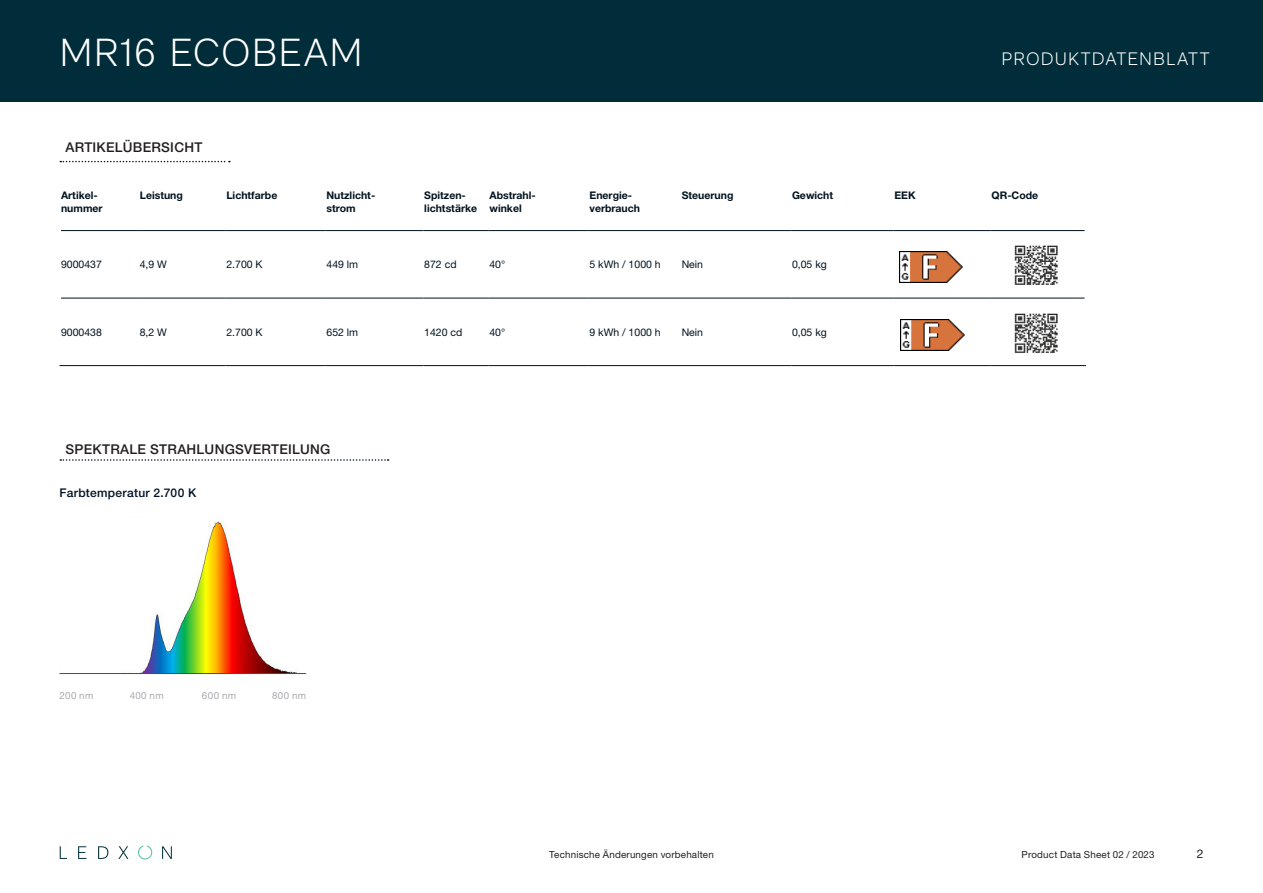
<style>
.page{position:relative;width:1263px;height:893px;background:#fff}
.page>*{position:absolute;margin:0;border:0;box-sizing:border-box;transform-origin:0 0}
.t1{font:300 39px "RM Neue";letter-spacing:.025em;color:#fff}
.t2{font:300 18px "RM Neue";letter-spacing:.06em;color:#fff}
.t3{font:500 13.5px "Helvetica Neue LT Std";letter-spacing:.02em;color:#231f20}
.Fließtext___copy_tex{font:500 12px "Helvetica Neue LT Std";letter-spacing:.025em;color:#001123}
.t4{font:12px "Helvetica Neue LT Std";color:#231f20}
.t5{font:700 10.5px/12.6px "Helvetica Neue LT Std";color:#00121e}
.t6{font:10.5px "Helvetica Neue LT Std";color:#00121e}
.t7{font:9.75px "Helvetica Neue LT Std";letter-spacing:.02em;color:#231f20}
.Randinfo___note_DE{font:9.75px "Helvetica Neue LT Std";letter-spacing:.035em;color:#a8a9ad}
</style>
<div class="page">
<div style="left:0;top:0;width:1263px;height:102px;background:#002d39"></div>
<svg style="left:60px;top:846px;width:7px;height:13px"></svg>
<svg style="left:78px;top:846px;width:8px;height:13px"></svg>
<svg style="left:98px;top:846px;width:10px;height:13px"></svg>
<svg style="left:118px;top:846px;width:10px;height:13px"></svg>
<svg style="left:162px;top:846px;width:10px;height:13px"></svg>
<svg style="left:138px;top:845px;width:14px;height:14px"></svg>
<svg style="left:60px;top:161px;width:170px;height:1px"></svg>
<hr style="left:61px;top:230px;width:78px;height:1px;background:#00121e">
<hr style="left:139px;top:230px;width:87px;height:1px;background:#00121e">
<hr style="left:226px;top:230px;width:100px;height:1px;background:#00121e">
<hr style="left:326px;top:230px;width:98px;height:1px;background:#00121e">
<hr style="left:424px;top:230px;width:65px;height:1px;background:#00121e">
<hr style="left:489px;top:230px;width:100px;height:1px;background:#00121e">
<hr style="left:589px;top:230px;width:92px;height:1px;background:#00121e">
<hr style="left:681px;top:230px;width:110px;height:1px;background:#00121e">
<hr style="left:791px;top:230px;width:103px;height:1px;background:#00121e">
<hr style="left:894px;top:230px;width:97px;height:1px;background:#00121e">
<hr style="left:991px;top:230px;width:93px;height:1px;background:#00121e">
<hr style="left:61px;top:298px;width:78px;height:1px;background:#00121e">
<hr style="left:139px;top:298px;width:87px;height:1px;background:#00121e">
<hr style="left:226px;top:298px;width:100px;height:1px;background:#00121e">
<hr style="left:326px;top:298px;width:98px;height:1px;background:#00121e">
<hr style="left:424px;top:298px;width:65px;height:1px;background:#00121e">
<hr style="left:489px;top:298px;width:100px;height:1px;background:#00121e">
<hr style="left:589px;top:298px;width:92px;height:1px;background:#00121e">
<hr style="left:681px;top:298px;width:110px;height:1px;background:#00121e">
<hr style="left:791px;top:298px;width:103px;height:1px;background:#00121e">
<hr style="left:894px;top:298px;width:97px;height:1px;background:#00121e">
<hr style="left:991px;top:298px;width:93px;height:1px;background:#00121e">
<hr style="left:60px;top:365px;width:79px;height:1px;background:#00121e">
<hr style="left:139px;top:365px;width:87px;height:1px;background:#00121e">
<hr style="left:226px;top:365px;width:100px;height:1px;background:#00121e">
<hr style="left:326px;top:365px;width:98px;height:1px;background:#00121e">
<hr style="left:424px;top:365px;width:65px;height:1px;background:#00121e">
<hr style="left:489px;top:365px;width:100px;height:1px;background:#00121e">
<hr style="left:589px;top:365px;width:92px;height:1px;background:#00121e">
<hr style="left:681px;top:365px;width:110px;height:1px;background:#00121e">
<hr style="left:791px;top:365px;width:103px;height:1px;background:#00121e">
<hr style="left:894px;top:365px;width:97px;height:1px;background:#00121e">
<hr style="left:991px;top:365px;width:95px;height:1px;background:#00121e">
<svg style="left:60px;top:459px;width:329px;height:2px"></svg>
<img style="left:123px;top:521px;width:174px;height:152px">
<hr style="left:60px;top:673px;width:246px;height:1px;background:#4b4c4d">
<img style="left:1014px;top:245px;width:44px;height:40px">
<img style="left:1014px;top:313px;width:44px;height:40px">
<img style="left:899px;top:251px;width:64px;height:31px">
<img style="left:901px;top:320px;width:63px;height:31px">
<h1 class="t1" style="left:60px;top:29px;width:305px">MR16 ECOBEAM</h1>
<h2 class="t2" style="left:1002px;top:48px;width:209px">PRODUKTDATENBLATT</h2>
<p class="t3" style="left:66px;top:139px;width:138px">ARTIKELÜBERSICHT</p>
<p class="t5" style="left:61px;top:189px;width:43px">Artikel&shy;nummer</p>
<p class="t5" style="left:140px;top:189px;width:45px">Leistung</p>
<p class="t5" style="left:226px;top:189px;width:52px">Lichtfarbe</p>
<p class="t5" style="left:326px;top:189px;width:50px">Nutzlicht&shy;strom</p>
<p class="t5" style="left:424px;top:189px;width:54px">Spitzen&shy;lichtstärke</p>
<p class="t5" style="left:489px;top:189px;width:48px">Abstrahl&shy;winkel</p>
<p class="t5" style="left:589px;top:189px;width:52px">Energie&shy;verbrauch</p>
<p class="t5" style="left:682px;top:189px;width:53px">Steuerung</p>
<p class="t5" style="left:792px;top:189px;width:43px">Gewicht</p>
<p class="t5" style="left:894px;top:189px;width:23px">EEK</p>
<p class="t5" style="left:991px;top:189px;width:48px">QR-Code</p>
<p class="t6" style="left:61px;top:258px;width:42px">9000437</p>
<p class="t6" style="left:140px;top:258px;width:29px">4,9 W</p>
<p class="t6" style="left:226px;top:258px;width:38px">2.700 K</p>
<p class="t6" style="left:326px;top:258px;width:33px">449 lm</p>
<p class="t6" style="left:424px;top:258px;width:34px">872 cd</p>
<p class="t6" style="left:489px;top:258px;width:17px">40°</p>
<p class="t6" style="left:589px;top:258px;width:73px">5 kWh / 1000 h</p>
<p class="t6" style="left:682px;top:258px;width:23px">Nein</p>
<p class="t6" style="left:792px;top:258px;width:36px">0,05 kg</p>
<p class="t6" style="left:61px;top:326px;width:42px">9000438</p>
<p class="t6" style="left:140px;top:326px;width:29px">8,2 W</p>
<p class="t6" style="left:226px;top:326px;width:38px">2.700 K</p>
<p class="t6" style="left:326px;top:326px;width:33px">652 lm</p>
<p class="t6" style="left:424px;top:326px;width:40px">1420 cd</p>
<p class="t6" style="left:489px;top:326px;width:17px">40°</p>
<p class="t6" style="left:589px;top:326px;width:73px">9 kWh / 1000 h</p>
<p class="t6" style="left:682px;top:326px;width:23px">Nein</p>
<p class="t6" style="left:792px;top:326px;width:36px">0,05 kg</p>
<p class="t3" style="left:66px;top:441px;width:266px">SPEKTRALE STRAHLUNGSVERTEILUNG</p>
<p class="Fließtext___copy_tex" style="left:60px;top:485px;width:138px">Farbtemperatur 2.700 K</p>
<p class="Randinfo___note_DE" style="left:60px;top:689px;width:35px">200 nm</p>
<p class="Randinfo___note_DE" style="left:130px;top:689px;width:35px">400 nm</p>
<p class="Randinfo___note_DE" style="left:202px;top:689px;width:36px">600 nm</p>
<p class="Randinfo___note_DE" style="left:272px;top:689px;width:36px">800 nm</p>
<p class="t7" style="left:549px;top:848px;width:166px">Technische Änderungen vorbehalten</p>
<p class="t7" style="left:1022px;top:848px;width:134px">Product Data Sheet 02 / 2023</p>
<p class="t4" style="left:1197px;top:846px;width:8px">2</p>
</div>
